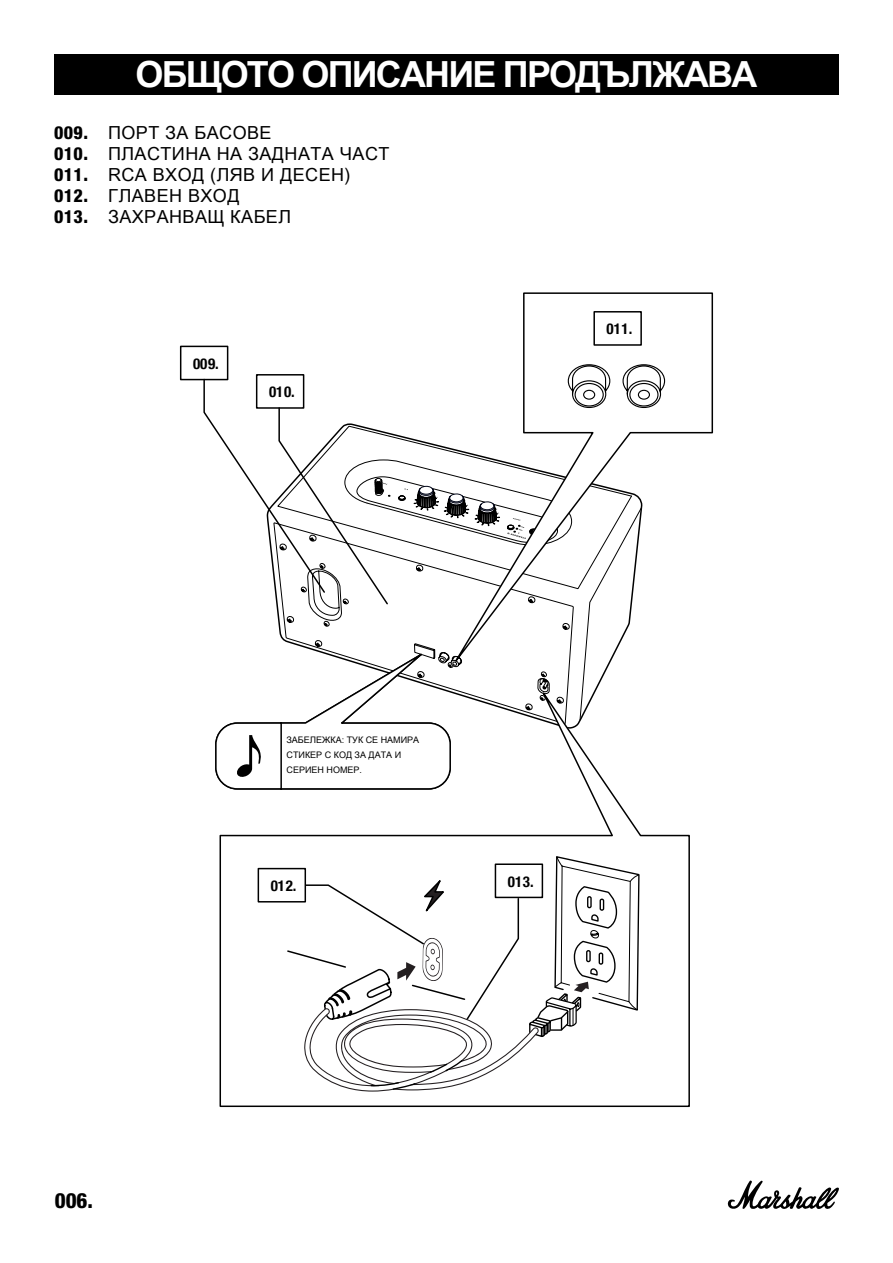
<style>
.page{position:relative;width:893px;height:1263px;background:#fff}
.page>*{position:absolute;margin:0;border:0;box-sizing:border-box;transform-origin:0 0}
.t1{font:700 36px "Arial Unicode MS";letter-spacing:-.05em;color:#fff}
.t2{font:800 condensed 21px "Helvetica Neue LT Std";color:#000}
.t3{font:18px/21px "Arial Unicode MS";letter-spacing:.025em;color:#000}
.t4{font:700 condensed 15px "Helvetica Neue";letter-spacing:.02em;color:#000}
.t5{font:9px/15px "Arial Unicode MS";color:#000}
.s1{font-family:"Helvetica Neue LT Std";font-weight:800;font-stretch:condensed}
</style>
<div class="page">
<svg style="left:727px;top:1180px;width:112px;height:29px"></svg>
<div style="left:54px;top:54px;width:785px;height:40px;background:#000"></div>
<svg style="left:523px;top:292px;width:191px;height:142px"></svg>
<svg style="left:203px;top:364px;width:463px;height:416px"></svg>
<svg style="left:219px;top:676px;width:471px;height:432px"></svg>
<svg style="left:286px;top:855px;width:354px;height:236px"></svg>
<div style="left:180px;top:346px;width:48px;height:34px;border:2px solid #000"></div>
<div style="left:256px;top:374px;width:48px;height:35px;border:2px solid #000"></div>
<div style="left:593px;top:311px;width:49px;height:35px;border:2px solid #000"></div>
<div style="left:258px;top:868px;width:48px;height:34px;border:2px solid #000"></div>
<div style="left:495px;top:863px;width:48px;height:35px;border:2px solid #000"></div>
<h1 class="t1" style="left:135px;top:48px;width:623px">ОБЩОТО ОПИСАНИЕ ПРОДЪЛЖАВА</h1>
<p class="t3" style="left:54px;top:122px;width:337px"><span class="s1">009.</span> ПОРТ ЗА БАСОВЕ<br><span class="s1">010.</span> ПЛАСТИНА НА ЗАДНАТА ЧАСТ<br><span class="s1">011.</span> RCA ВХОД (ЛЯВ И ДЕСЕН)<br><span class="s1">012.</span> ГЛАВЕН ВХОД<br><span class="s1">013.</span> ЗАХРАНВАЩ КАБЕЛ</p>
<p class="t4" style="left:193px;top:351px;width:27px">009.</p>
<p class="t4" style="left:269px;top:379px;width:27px">010.</p>
<p class="t4" style="left:607px;top:316px;width:27px">011.</p>
<p class="t2" style="left:55px;top:1187px;width:40px">006.</p>
<p class="t5" style="left:287px;top:732px;width:134px">ЗАБЕЛЕЖКА: ТУК СЕ НАМИРА<br>СТИКЕР С КОД ЗА ДАТА И<br>СЕРИЕН НОМЕР.</p>
<p class="t4" style="left:271px;top:873px;width:27px">012.</p>
<p class="t4" style="left:508px;top:869px;width:27px">013.</p>
</div>
